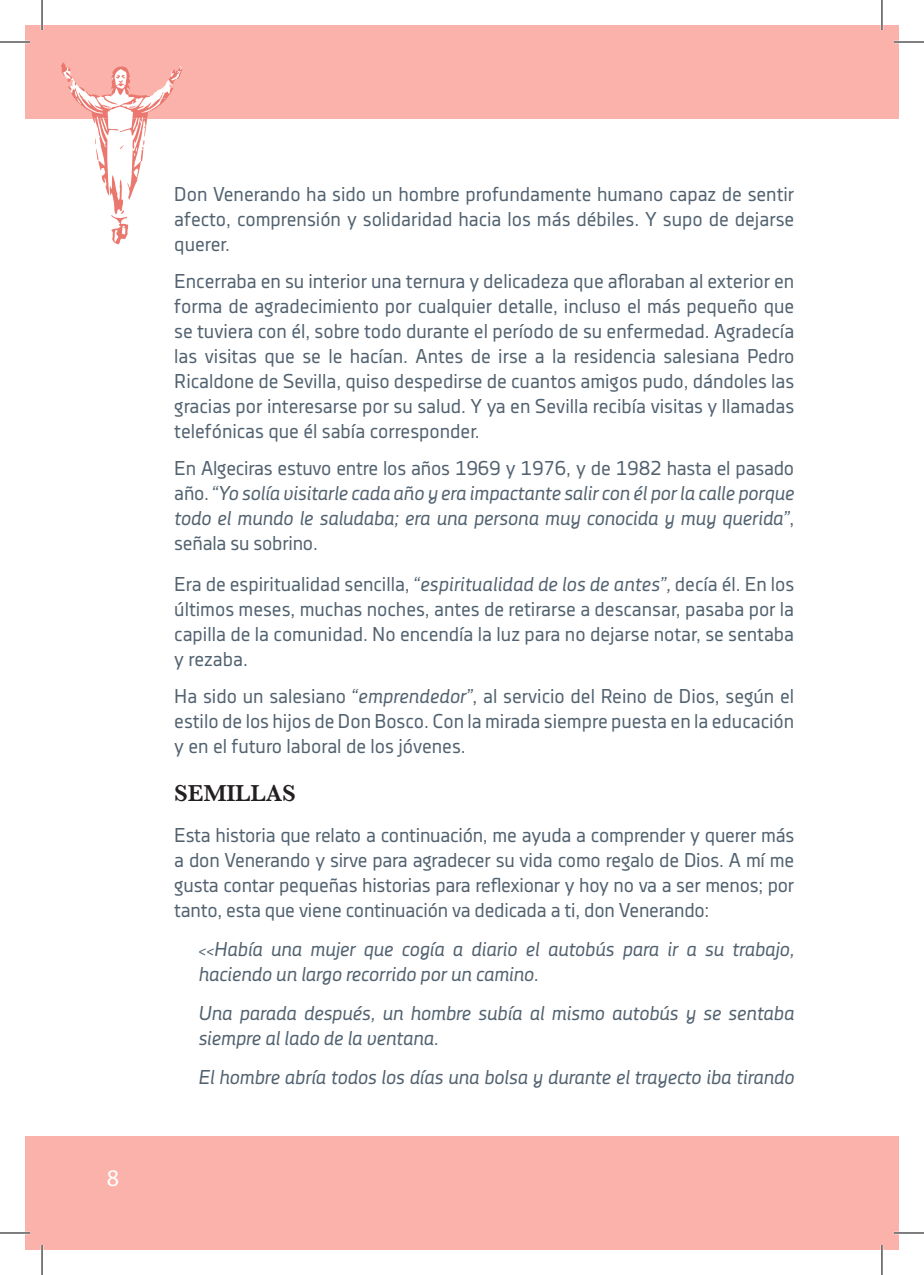
<style>
.page{position:relative;width:924px;height:1275px;background:#fff}
.page>*{position:absolute;margin:0;border:0;box-sizing:border-box;transform-origin:0 0}
.titular{font:600 24px "Baskerville";letter-spacing:-.01em;color:#231f20}
.t1{font:24px "Myriad Pro";color:#fff}
.titular-2{font:20px/25px "Decima Nova Pro";color:#526270;text-align:justify}
.titular-3{font:italic 20px/25px "Decima Nova Pro";letter-spacing:-.01em;color:#526270}
.s1{font-style:normal}
.s2{font-style:italic}
.s3{font-size:14px}
</style>
<div class="page">
<div style="left:25px;top:25px;width:873px;height:93px;background:#fbb2aa"></div>
<div style="left:25px;top:1136px;width:873px;height:114px;background:#fbb2aa"></div>
<svg style="left:61px;top:63px;width:121px;height:182px"></svg>
<hr style="left:0;top:41px;width:30px;height:2px;background:#fff">
<hr style="left:893px;top:41px;width:30px;height:2px;background:#fff">
<hr style="left:0;top:1231px;width:30px;height:3px;background:#fff">
<hr style="left:893px;top:1231px;width:30px;height:3px;background:#fff">
<hr style="left:41px;top:0;width:2px;height:30px;background:#fff">
<hr style="left:41px;top:1245px;width:2px;height:30px;background:#fff">
<hr style="left:880px;top:0;width:2px;height:30px;background:#fff">
<hr style="left:880px;top:1245px;width:2px;height:30px;background:#fff">
<hr style="left:0;top:42px;width:30px;height:1px;background:#000">
<hr style="left:893px;top:42px;width:30px;height:1px;background:#000">
<hr style="left:0;top:1232px;width:30px;height:1px;background:#000">
<hr style="left:893px;top:1232px;width:30px;height:1px;background:#000">
<hr style="left:42px;top:0;width:1px;height:30px;background:#000">
<hr style="left:42px;top:1245px;width:1px;height:30px;background:#000">
<hr style="left:881px;top:0;width:1px;height:30px;background:#000">
<hr style="left:881px;top:1245px;width:1px;height:30px;background:#000">
<p class="t1" style="left:107px;top:1162px;width:14px">8</p>
<p class="titular-2" style="left:174px;top:182px;width:621px">Don Venerando ha sido un hombre profundamente humano capaz de sentir afecto, comprensión y solidaridad hacia los más débiles. Y supo de dejarse querer.</p>
<p class="titular-2" style="left:174px;top:269px;width:621px">Encerraba en su interior una ternura y delicadeza que afloraban al exterior en forma de agradecimiento por cualquier detalle, incluso el más pequeño que se tuviera con él, sobre todo durante el período de su enfermedad. Agradecía las visitas que se le hacían. Antes de irse a la residencia salesiana Pedro Ricaldone de Sevilla, quiso despedirse de cuantos amigos pudo, dándoles las gracias por interesarse por su salud. Y ya en Sevilla recibía visitas y llamadas telefónicas que él sabía corresponder.</p>
<p class="titular-3" style="left:174px;top:456px;width:621px;text-align:justify"><span class="s1">En Algeciras estuvo entre los años 1969 y 1976, y de 1982 hasta el pasado año.</span> “Yo solía visitarle cada año y era impactante salir con él por la calle porque todo el mundo le saludaba; era una persona muy conocida y muy querida”<span class="s1">, señala su sobrino.</span></p>
<p class="titular-2" style="left:174px;top:572px;width:621px">Era de espiritualidad sencilla, <span class="s2">“espiritualidad de los de antes”,</span> decía él. En los últimos meses, muchas noches, antes de retirarse a descansar, pasaba por la capilla de la comunidad. No encendía la luz para no dejarse notar, se sentaba y rezaba.</p>
<p class="titular-2" style="left:174px;top:684px;width:621px">Ha sido un salesiano <span class="s2">“emprendedor”</span>, al servicio del Reino de Dios, según el estilo de los hijos de Don Bosco. Con la mirada siempre puesta en la educación y en el futuro laboral de los jóvenes.</p>
<p class="titular" style="left:174px;top:776px;width:123px">SEMILLAS</p>
<p class="titular-2" style="left:174px;top:823px;width:621px">Esta historia que relato a continuación, me ayuda a comprender y querer más a don Venerando y sirve para agradecer su vida como regalo de Dios. A mí me gusta contar pequeñas historias para reflexionar y hoy no va a ser menos; por tanto, esta que viene continuación va dedicada a ti, don Venerando:</p>
<p class="titular-3" style="left:198px;top:937px;width:597px"><span class="s3">&lt;&lt;</span>Había una mujer que cogía a diario el autobús para ir a su trabajo, haciendo un largo recorrido por un camino.</p>
<p class="titular-3" style="left:198px;top:1001px;width:597px">Una parada después, un hombre subía al mismo autobús y se sentaba siempre al lado de la ventana.</p>
<p class="titular-3" style="left:198px;top:1065px;width:597px">El hombre abría todos los días una bolsa y durante el trayecto iba tirando</p>
</div>
